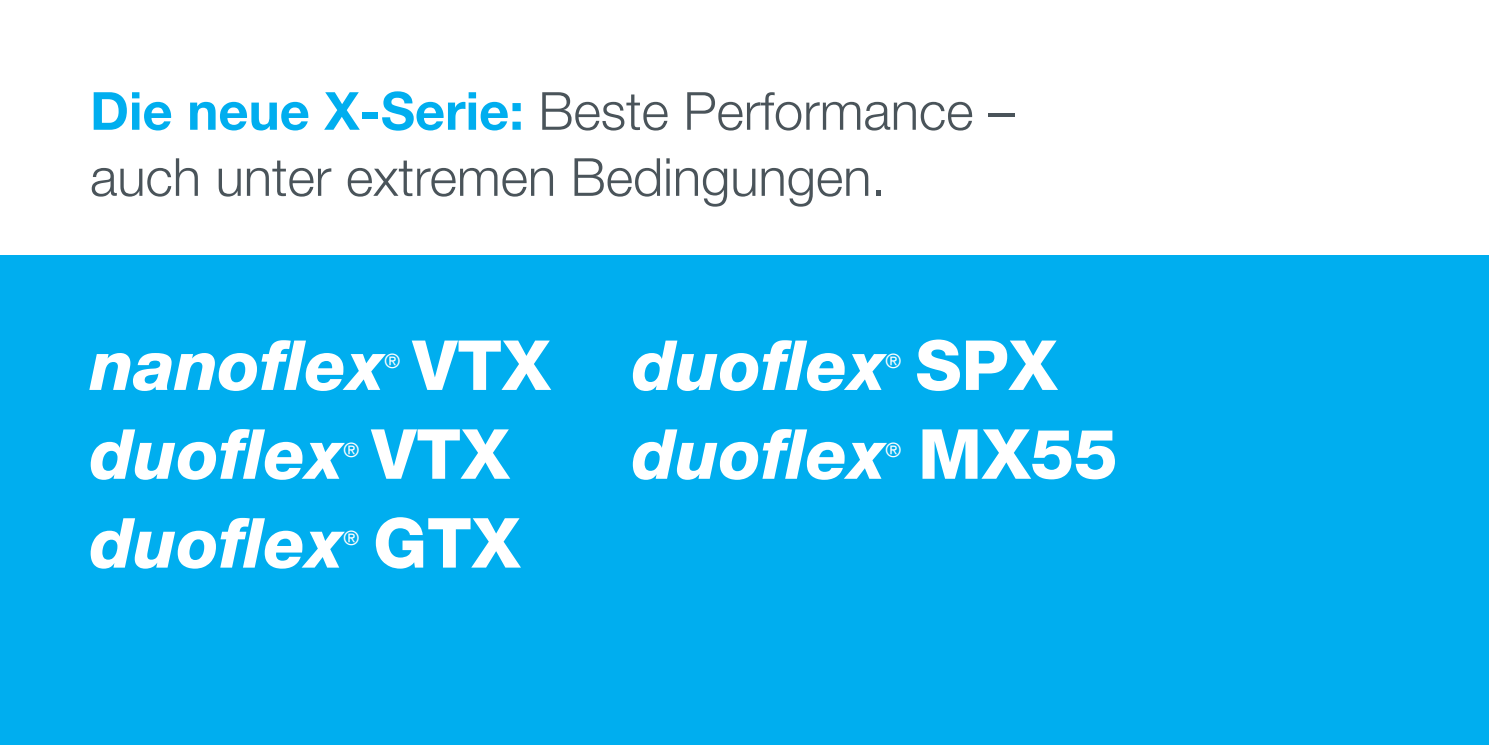
<style>
.page{position:relative;width:1489px;height:745px;background:#fff}
.page>*{position:absolute;margin:0;border:0;box-sizing:border-box;transform-origin:0 0}
.t1{font:italic 800 69px "Helvetica Neue LT";color:#fff}
.t2{font:800 69px "Helvetica Neue LT";color:#fff}
.t3{font:300 52.5px/66px "Helvetica Neue LT";color:#4a545a}
.t4{font:19.75px "Helvetica Neue LT";color:#fff}
.s1{font-weight:700;color:#00aeef}
.s2{font-style:normal}
</style>
<div class="page">
<div style="left:0;top:255px;width:1488px;height:489px;background:#00aeef"></div>
<p class="t3" style="left:90px;top:77px;width:925px"><span class="s1">Die neue X-Serie:</span> Beste Performance – auch unter extremen Bedingungen.</p>
<h1 class="t1" style="left:90px;top:324px;width:462px">nanoflex <span class="s2">VTX</span></h1>
<p class="t4" style="left:384px;top:349px;width:17px">®</p>
<h1 class="t1" style="left:90px;top:413px;width:421px">duoflex <span class="s2">VTX</span></h1>
<p class="t4" style="left:343px;top:437px;width:17px">®</p>
<h1 class="t1" style="left:90px;top:501px;width:432px">duoflex <span class="s2">GTX</span></h1>
<p class="t4" style="left:343px;top:526px;width:17px">®</p>
<h1 class="t1" style="left:632px;top:324px;width:427px">duoflex <span class="s2">SPX</span></h1>
<p class="t4" style="left:885px;top:349px;width:17px">®</p>
<h1 class="t1" style="left:632px;top:413px;width:255px">duoflex</h1>
<p class="t4" style="left:885px;top:437px;width:17px">®</p>
<h1 class="t2" style="left:918px;top:413px;width:201px">MX55</h1>
</div>
